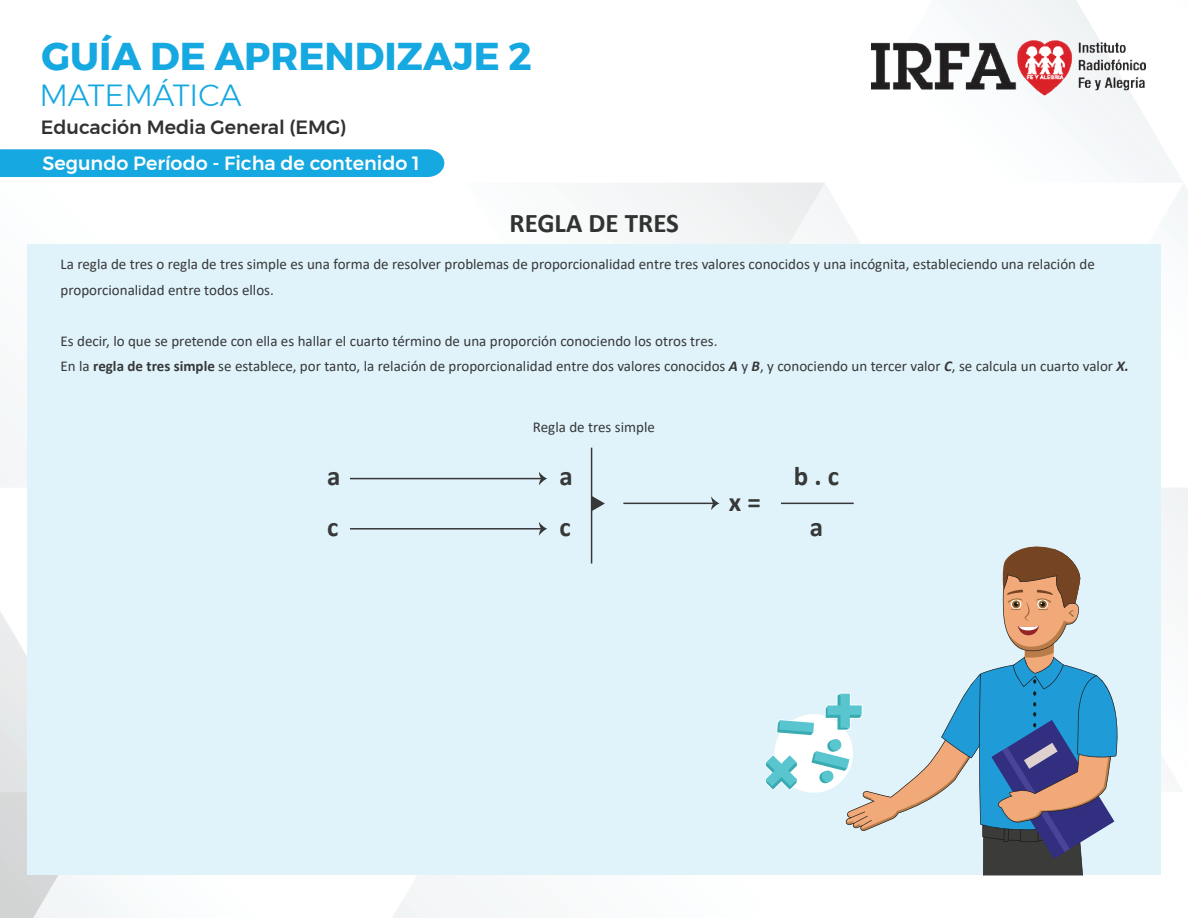
<style>
.page{position:relative;width:1188px;height:918px;background:#fff}
.page>*{position:absolute;margin:0;border:0;box-sizing:border-box;transform-origin:0 0}
.t1{font:700 38.7px "Montserrat";color:#16a8e0}
.t2{font:300 30.45px "Montserrat";color:#16a8e0}
.t3{font:700 27px "Calibri";color:#313232}
.t4{font:700 27px/51px "Calibri";color:#373838}
.t5{font:500 19.2px "Montserrat";color:#fff}
.t6{font:500 19.2px "Montserrat";color:#313232}
.t7{font:15px/25.5px "Calibri";color:#373838}
.s1{font-weight:700}
.s2{font-weight:700;font-style:italic}
</style>
<div class="page">
<img style="left:0;top:0;width:1188px;height:918px">
<div style="left:0;top:149px;width:444px;height:28px;background:#16a8e0"></div>
<img style="left:872px;top:40px;width:274px;height:55px">
<div style="left:28px;top:244px;width:1133px;height:631px;background:#e0f3fb"></div>
<svg style="left:765px;top:546px;width:353px;height:329px"></svg>
<hr style="left:781px;top:503px;width:73px;height:1px;background:#373838">
<hr style="left:350px;top:478px;width:192px;height:1px;background:#373838">
<svg style="left:539px;top:472px;width:8px;height:13px"></svg>
<hr style="left:623px;top:503px;width:91px;height:1px;background:#373838">
<svg style="left:711px;top:497px;width:8px;height:13px"></svg>
<hr style="left:350px;top:528px;width:192px;height:2px;background:#373838">
<svg style="left:539px;top:522px;width:8px;height:14px"></svg>
<hr style="left:591px;top:448px;width:1px;height:116px;background:#373838">
<svg style="left:592px;top:496px;width:13px;height:15px"></svg>
<h1 class="t1" style="left:42px;top:34px;width:492px">GUÍA DE APRENDIZAJE 2</h1>
<h2 class="t2" style="left:39px;top:79px;width:204px">MATEMÁTICA</h2>
<p class="t6" style="left:41px;top:119px;width:307px">Educación Media General (EMG)</p>
<p class="t5" style="left:42px;top:155px;width:379px">Segundo Período - Ficha de contenido 1</p>
<h3 class="t3" style="left:509px;top:209px;width:171px">REGLA DE TRES</h3>
<p class="t7" style="left:61px;top:252px;width:1036px">La regla de tres o regla de tres simple es una forma de resolver problemas de proporcionalidad entre tres valores conocidos y una incógnita, estableciendo una relación de proporcionalidad entre todos ellos.</p>
<p class="t7" style="left:61px;top:329px;width:1070px">Es decir, lo que se pretende con ella es hallar el cuarto término de una proporción conociendo los otros tres.<br>En la <span class="s1">regla de tres simple</span> se establece, por tanto, la relación de proporcionalidad entre dos valores conocidos <span class="s2">A</span> y <span class="s2">B</span>, y conociendo un tercer valor <span class="s2">C</span>, se calcula un cuarto valor <span class="s2">X.</span></p>
<p class="t7" style="left:533px;top:415px;width:124px">Regla de tres simple</p>
<h3 class="t4" style="left:327px;top:451px;width:15px">a c</h3>
<h3 class="t4" style="left:794px;top:451px;width:47px;text-align:center">b . c a</h3>
<h3 class="t4" style="left:560px;top:451px;width:15px">a c</h3>
<h3 class="t4" style="left:729px;top:476px;width:33px">x =</h3>
</div>
